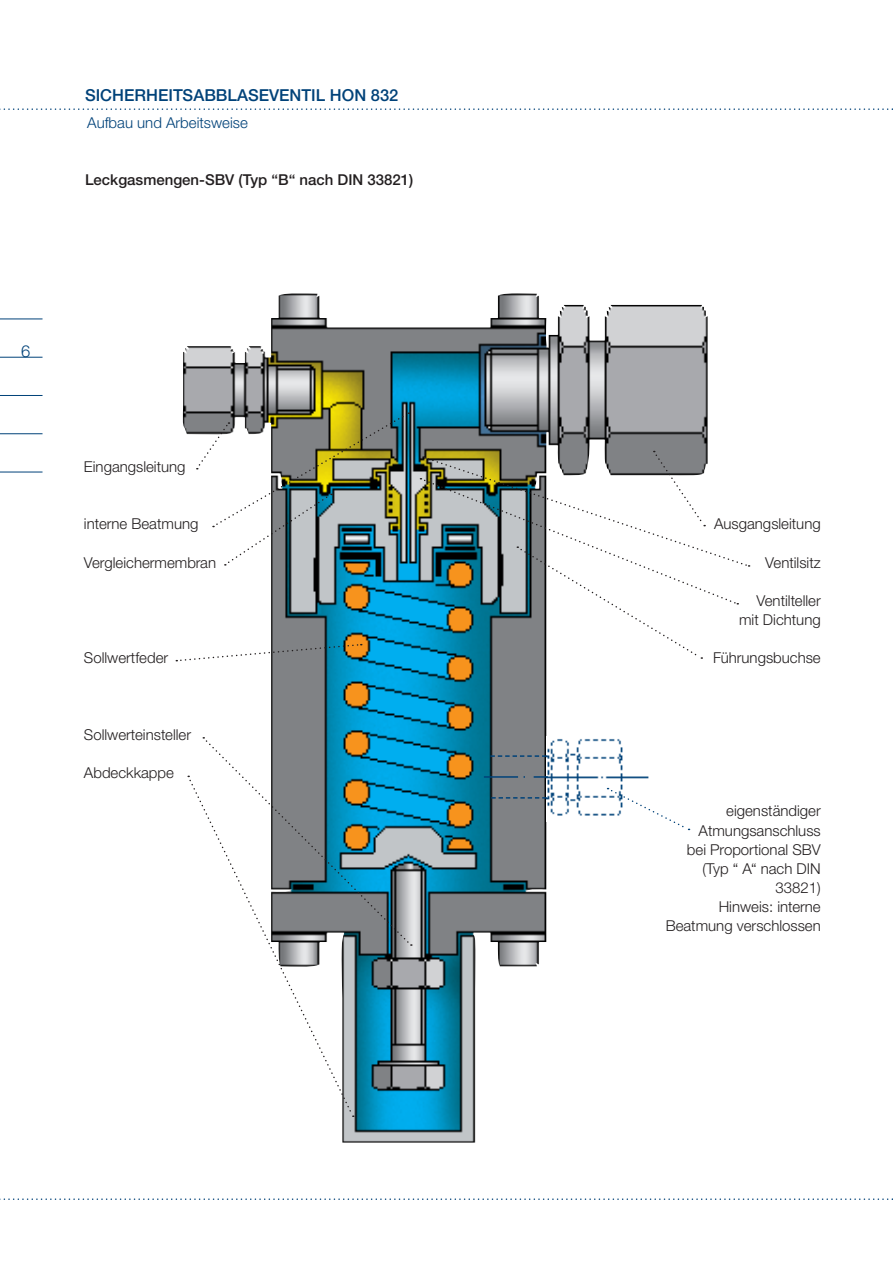
<style>
.page{position:relative;width:893px;height:1263px;background:#fff}
.page>*{position:absolute;margin:0;border:0;box-sizing:border-box;transform-origin:0 0}
.t1{font:500 16.5px "Helvetica Neue LTW1 G";color:#004279}
.t2{font:300 16.5px "Helvetica Neue LTW1 G";color:#004279}
.t3{font:300 15px/19.2px "Helvetica Neue LTW1 G";color:#231f20;text-align:right}
.t4{font:500 15px "Helvetica Neue LTW1 G";color:#231f20}
.t5{font:300 15px "Helvetica Neue LTW1 G";color:#004279}
</style>
<div class="page">
<hr style="left:0;top:319px;width:43px;height:1px;background:#004279">
<hr style="left:0;top:357px;width:43px;height:1px;background:#004279">
<hr style="left:0;top:395px;width:43px;height:1px;background:#004279">
<hr style="left:0;top:433px;width:43px;height:1px;background:#004279">
<hr style="left:0;top:472px;width:43px;height:1px;background:#004279">
<svg style="left:0;top:108px;width:893px;height:2px"></svg>
<svg style="left:0;top:1198px;width:893px;height:2px"></svg>
<img style="left:182px;top:293px;width:526px;height:849px">
<svg style="left:197px;top:412px;width:212px;height:154px"></svg>
<svg style="left:176px;top:643px;width:186px;height:19px"></svg>
<svg style="left:203px;top:737px;width:209px;height:209px;background:#699faf"></svg>
<svg style="left:188px;top:778px;width:166px;height:338px"></svg>
<svg style="left:420px;top:451px;width:330px;height:208px"></svg>
<img style="left:547px;top:736px;width:102px;height:85px">
<svg style="left:490px;top:755px;width:56px;height:2px"></svg>
<svg style="left:491px;top:797px;width:56px;height:2px"></svg>
<svg style="left:534px;top:776px;width:14px;height:2px"></svg>
<hr style="left:484px;top:776px;width:34px;height:2px;background:#004279">
<svg style="left:608px;top:788px;width:81px;height:42px"></svg>
<p class="t1" style="left:85px;top:85px;width:315px">SICHERHEITSABBLASEVENTIL HON 832</p>
<p class="t5" style="left:87px;top:113px;width:162px">Aufbau und Arbeitsweise</p>
<p class="t4" style="left:85px;top:171px;width:262px">LECKGASMENGEN-SBV (TYP “B“ NACH DIN</p>
<p class="t4" style="left:368px;top:171px;width:47px">33821)</p>
<p class="t2" style="left:21px;top:341px;width:11px">6</p>
<p class="t3" style="left:84px;top:457px;width:103px">Eingangsleitung</p>
<p class="t3" style="left:84px;top:514px;width:116px">interne Beatmung</p>
<p class="t3" style="left:84px;top:553px;width:134px">Vergleichermembran</p>
<p class="t3" style="left:84px;top:648px;width:86px">Sollwertfeder</p>
<p class="t3" style="left:84px;top:725px;width:109px">Sollwerteinsteller</p>
<p class="t3" style="left:84px;top:763px;width:92px">Abdeckkappe</p>
<p class="t3" style="left:714px;top:514px;width:108px">Ausgangsleitung</p>
<p class="t3" style="left:765px;top:553px;width:57px">Ventilsitz</p>
<p class="t3" style="left:739px;top:591px;width:83px">Ventilteller mit Dichtung</p>
<p class="t3" style="left:713px;top:648px;width:109px">Führungsbuchse</p>
<p class="t3" style="left:666px;top:801px;width:157px">eigenständiger<br>Atmungsanschluss<br>bei Proportional SBV (Typ “ A“ nach DIN<br>33821)<br>Hinweis: interne<br>Beatmung verschlossen</p>
</div>
